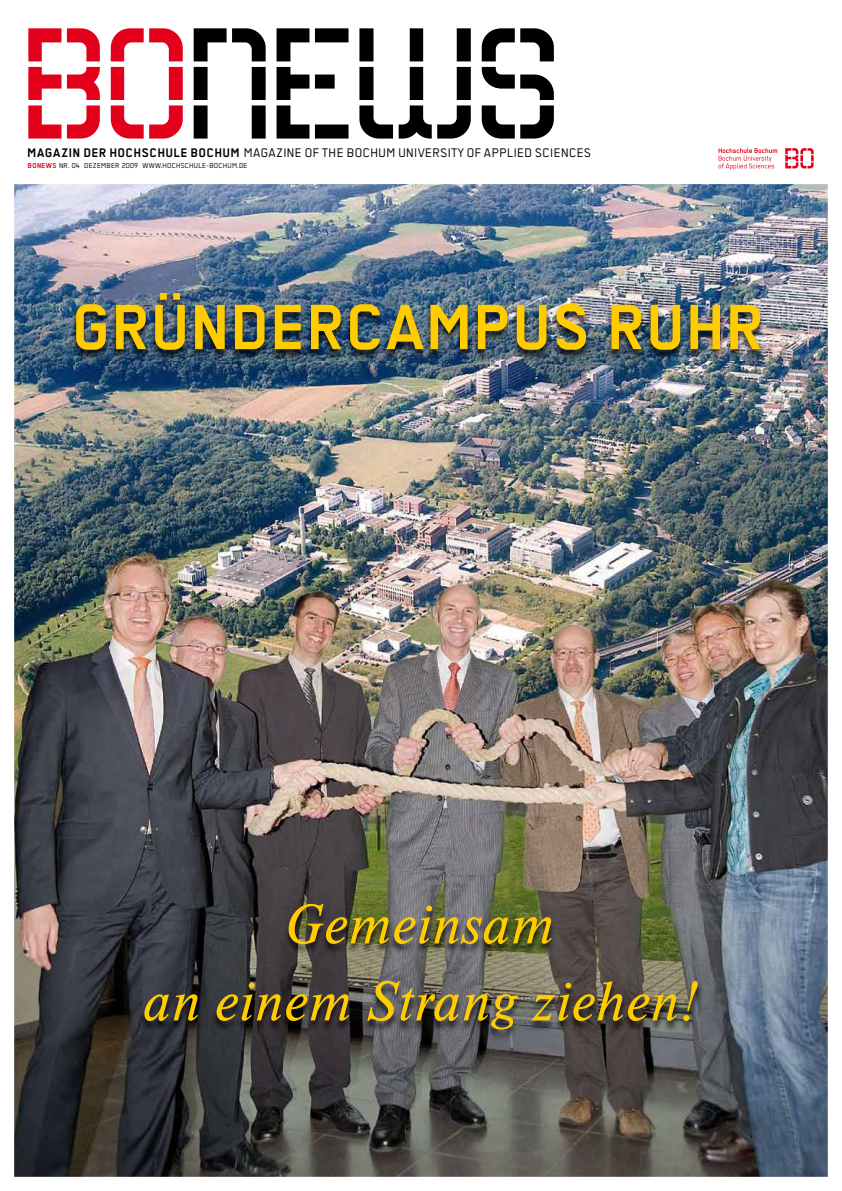
<style>
.page{position:relative;width:842px;height:1191px;background:#fff}
.page>*{position:absolute;margin:0;border:0;box-sizing:border-box;transform-origin:0 0}
.t1{font:700 72px "BO Regular";letter-spacing:.01em;color:#fc0}
.t2{font:italic 58px/77px "BO Antiqua";letter-spacing:.01em;color:#fc0;text-align:center}
.t3{font:14px "BO Regular";letter-spacing:.03em;color:#000}
.t4{font:8px "BO Regular";letter-spacing:.03em;color:#000}
.s1{font-weight:700}
.s2{font-weight:700;color:#e2001a}
</style>
<div class="page">
<img style="left:14px;top:184px;width:814px;height:992px">
<svg style="left:718px;top:148px;width:96px;height:22px"></svg>
<svg style="left:28px;top:28px;width:155px;height:111px"></svg>
<svg style="left:194px;top:28px;width:360px;height:111px"></svg>
<img style="left:71px;top:293px;width:694px;height:68px">
<img style="left:139px;top:904px;width:564px;height:136px">
<p class="t3" style="left:28px;top:148px;width:565px"><span class="s1">MAGAZIN DER HOCHSCHULE BOCHUM</span> MAGAZINE OF THE BOCHUM UNIVERSITY OF APPLIED SCIENCES</p>
<p class="t4" style="left:28px;top:163px;width:221px"><span class="s2">BONEWS</span> NR. 04 DEZEMBER 2009 WWW.HOCHSCHULE-BOCHUM.DE</p>
<h1 class="t1" style="left:73px;top:282px;width:694px">GRÜNDERCAMPUS RUHR</h1>
<h2 class="t2" style="left:143px;top:889px;width:555px">Gemeinsam<br>an einem Strang ziehen!</h2>
</div>
